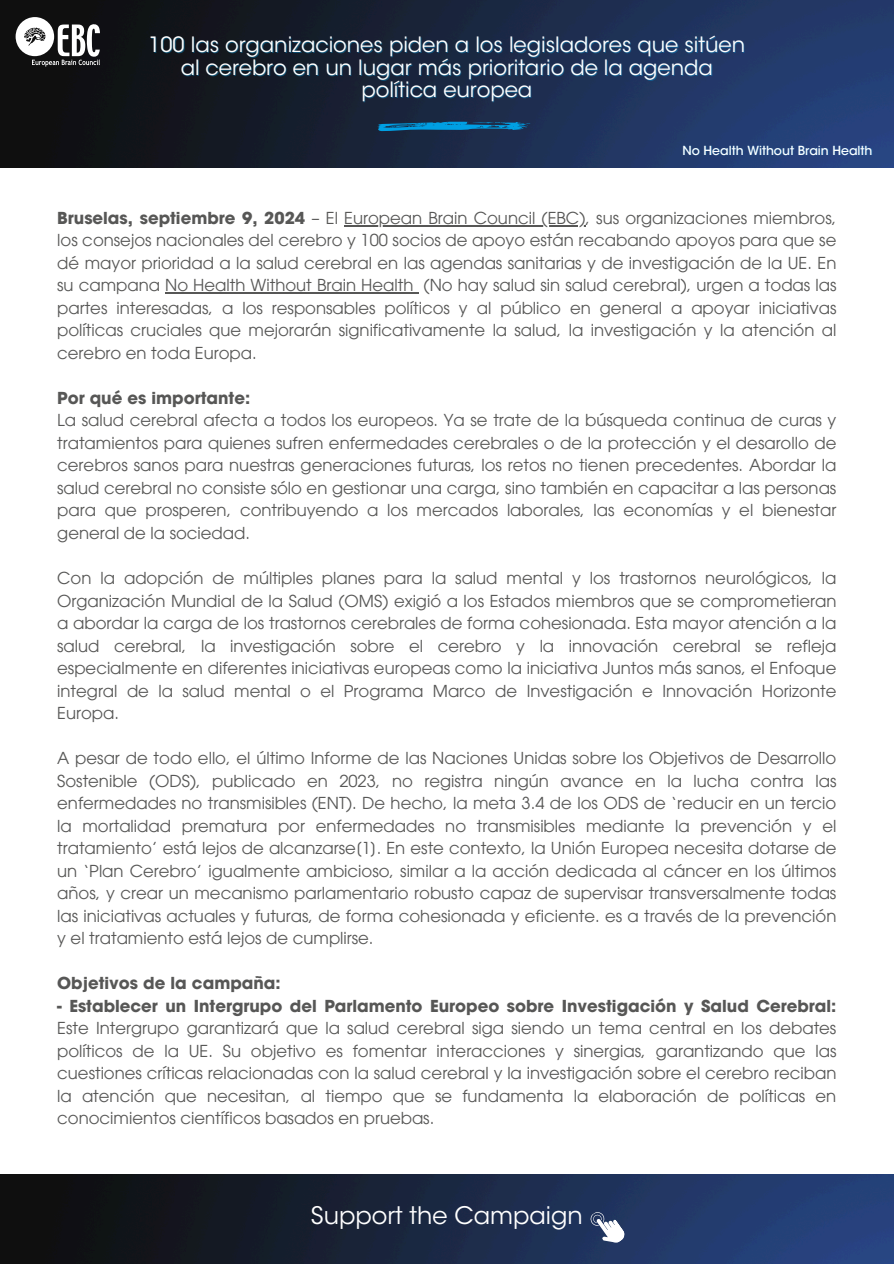
<style>
.page{position:relative;width:894px;height:1264px;background:#fff}
.page>*{position:absolute;margin:0;border:0;box-sizing:border-box;transform-origin:0 0}
.t1{font:24px "ITC Avant Garde Std";color:#fff}
.t2{font:21px "ITC Avant Garde Std";color:#fff}
.t3{font:16.5px/22.5px "ITC Avant Garde Pro";color:#575756;text-align:justify}
.t4{font:700 16.5px "ITC Avant Garde Pro";color:#575756}
.t5{font:500 12.45px "ITC Avant Garde Std";color:#fff}
.s1{font-weight:700}
</style>
<div class="page">
<hr style="left:344px;top:225px;width:241px;height:1px;background:#575756">
<hr style="left:165px;top:292px;width:248px;height:1px;background:#575756">
<img style="left:0;top:0;width:893px;height:168px">
<svg style="left:16px;top:17px;width:85px;height:50px"></svg>
<img style="left:0;top:1174px;width:893px;height:88px">
<svg style="left:371px;top:121px;width:159px;height:11px;background:#0e608e"></svg>
<svg style="left:587px;top:1204px;width:40px;height:45px"></svg>
<h3 class="t2" style="left:148px;top:37px;width:598px">100 las organizaciones piden a los legisladores que sitúen</h3>
<h3 class="t2" style="left:181px;top:59px;width:533px">al cerebro en un lugar más prioritario de la agenda</h3>
<h3 class="t2" style="left:361px;top:82px;width:172px">política europea</h3>
<h3 class="t5" style="left:682px;top:145px;width:191px">No Health Without Brain Health</h3>
<p class="t3" style="left:57px;top:208px;width:780px"><span class="s1">Bruselas, septiembre 9, 2024</span> – El European Brain Council (EBC), sus organizaciones miembros, los consejos nacionales del cerebro y 100 socios de apoyo están recabando apoyos para que se dé mayor prioridad a la salud cerebral en las agendas sanitarias y de investigación de la UE. En su campana No Health Without Brain Health (No hay salud sin salud cerebral), urgen a todas las partes interesadas, a los responsables políticos y al público en general a apoyar iniciativas políticas cruciales que mejorarán significativamente la salud, la investigación y la atención al cerebro en toda Europa.</p>
<h2 class="t3" style="left:57px;top:388px;width:780px;text-align:left"><span class="s1">Por qué es importante:<br></span>La salud cerebral afecta a todos los europeos. Ya se trate de la búsqueda continua de curas y tratamientos para quienes sufren enfermedades cerebrales o de la protección y el desarollo de cerebros sanos para nuestras generaciones futuras, los retos no tienen precedentes. Abordar la salud cerebral no consiste sólo en gestionar una carga, sino también en capacitar a las personas para que prosperen, contribuyendo a los mercados laborales, las economías y el bienestar general de la sociedad.</h2>
<h2 class="t3" style="left:57px;top:568px;width:780px">Con la adopción de múltiples planes para la salud mental y los trastornos neurológicos, la Organización Mundial de la Salud (OMS) exigió a los Estados miembros que se comprometieran a abordar la carga de los trastornos cerebrales de forma cohesionada. Esta mayor atención a la salud cerebral, la investigación sobre el cerebro y la innovación cerebral se refleja especialmente en diferentes iniciativas europeas como la iniciativa Juntos más sanos, el Enfoque integral de la salud mental o el Programa Marco de Investigación e Innovación Horizonte Europa.</h2>
<p class="t3" style="left:57px;top:748px;width:780px">A pesar de todo ello, el último Informe de las Naciones Unidas sobre los Objetivos de Desarrollo Sostenible (ODS), publicado en 2023, no registra ningún avance en la lucha contra las enfermedades no transmisibles (ENT). De hecho, la meta 3.4 de los ODS de ‘reducir en un tercio la mortalidad prematura por enfermedades no transmisibles mediante la prevención y el tratamiento’ está lejos de alcanzarse[1]. En este contexto, la Unión Europea necesita dotarse de un ‘Plan Cerebro’ igualmente ambicioso, similar a la acción dedicada al cáncer en los últimos años, y crear un mecanismo parlamentario robusto capaz de supervisar transversalmente todas las iniciativas actuales y futuras, de forma cohesionada y eficiente. es a través de la prevención y el tratamiento está lejos de cumplirse.</p>
<p class="t4" style="left:57px;top:976px;width:225px">Objetivos de la campaña:</p>
<h3 class="t3" style="left:57px;top:996px;width:780px"><span class="s1">- Establecer un Intergrupo del Parlamento Europeo sobre Investigación y Salud Cerebral:<br></span>Este Intergrupo garantizará que la salud cerebral siga siendo un tema central en los debates políticos de la UE. Su objetivo es fomentar interacciones y sinergias, garantizando que las cuestiones críticas relacionadas con la salud cerebral y la investigación sobre el cerebro reciban la atención que necesitan, al tiempo que se fundamenta la elaboración de políticas en conocimientos científicos basados en pruebas.</h3>
<h1 class="t1" style="left:311px;top:1205px;width:273px">Support the Campaign</h1>
</div>
